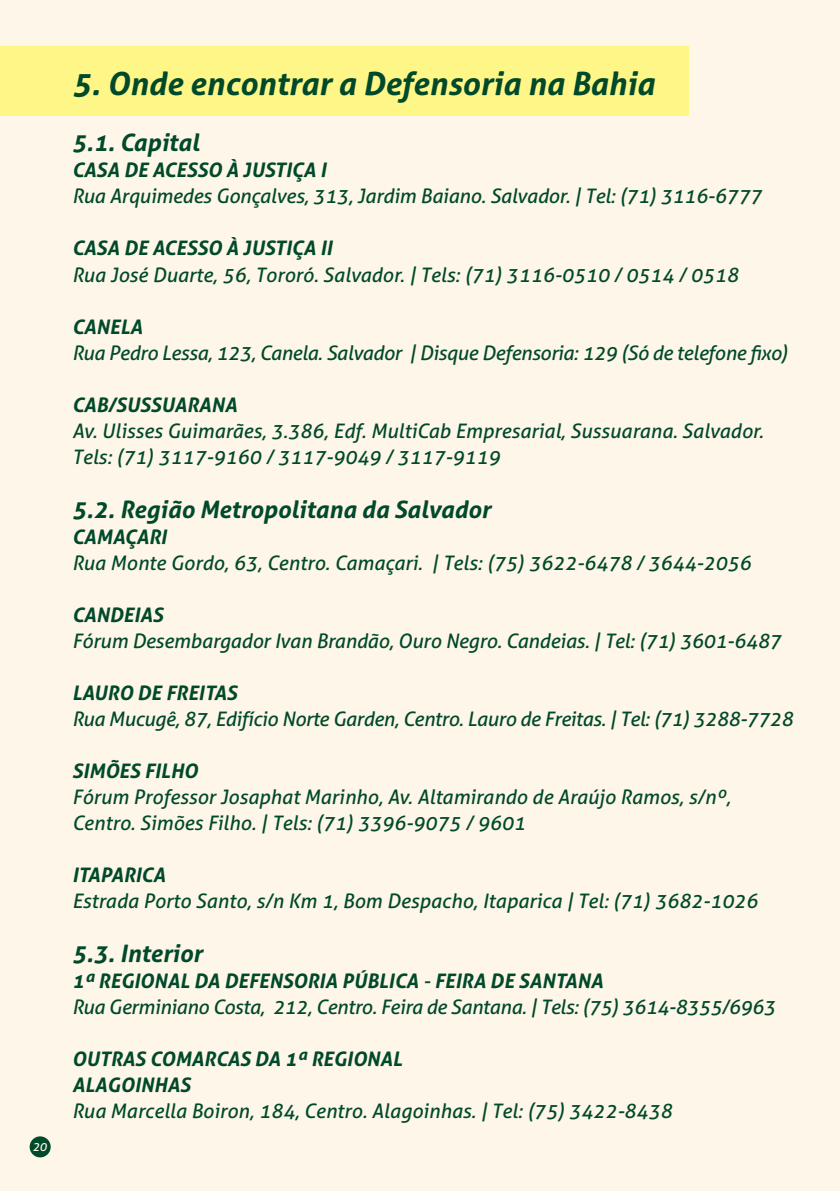
<style>
.page{position:relative;width:840px;height:1191px;background:#fff}
.page>*{position:absolute;margin:0;border:0;box-sizing:border-box;transform-origin:0 0}
.t1{font:italic 700 32px "Aller";color:#00492a}
.t2{font:italic 700 24px "Aller";color:#00492a}
.t3{font:italic 20px/26px "Aller";color:#00492a}
.t4{font:italic 20px/26px "Aller";letter-spacing:-.02em;color:#00492a}
.t5{font:italic 700 20px/26px "Aller";color:#00492a}
.t6{font:italic 12.2px "Aller";color:#fef6e8}
.s1{font-weight:700}
</style>
<div class="page">
<div style="left:0;top:0;width:839px;height:1191px;background:#fef6e8"></div>
<div style="left:30px;top:1136px;width:21px;height:21px;background:#00492a;border-radius:50%"></div>
<div style="left:0;top:46px;width:688px;height:70px;background:#fff688"></div>
<p class="t6" style="left:32px;top:1138px;width:16px">20</p>
<h1 class="t1" style="left:72px;top:64px;width:584px">5. Onde encontrar a Defensoria na Bahia</h1>
<p class="t2" style="left:72px;top:128px;width:128px">5.1. Capital</p>
<p class="t5" style="left:72px;top:157px;width:255px">CASA DE ACESSO À JUSTIÇA I</p>
<p class="t3" style="left:72px;top:183px;width:690px">Rua Arquimedes Gonçalves, 313, Jardim Baiano. Salvador. | Tel: (71) 3116-6777</p>
<p class="t5" style="left:72px;top:235px;width:261px">CASA DE ACESSO À JUSTIÇA II</p>
<p class="t3" style="left:72px;top:261px;width:667px">Rua José Duarte, 56, Tororó. Salvador. | Tels: (71) 3116-0510 / 0514 / 0518</p>
<p class="t5" style="left:72px;top:313px;width:72px">CANELA</p>
<p class="t4" style="left:72px;top:339px;width:717px">Rua Pedro Lessa, 123, Canela. Salvador | Disque Defensoria: 129 (Só de telefone fixo)</p>
<p class="t5" style="left:72px;top:391px;width:166px">CAB/SUSSUARANA</p>
<p class="t3" style="left:72px;top:417px;width:692px">Av. Ulisses Guimarães, 3.386, Edf. MultiCab Empresarial, Sussuarana. Salvador.<br>Tels: (71) 3117-9160 / 3117-9049 / 3117-9119</p>
<p class="t2" style="left:72px;top:494px;width:420px">5.2. Região Metropolitana da Salvador</p>
<p class="t5" style="left:72px;top:523px;width:25px">Camaçari</p>
<p class="t3" style="left:72px;top:549px;width:680px">Rua Monte Gordo, 63, Centro. Camaçari. | Tels: (75) 3622-6478 / 3644-2056</p>
<p class="t5" style="left:72px;top:601px;width:24px">Candeias</p>
<p class="t3" style="left:72px;top:627px;width:710px">Fórum Desembargador Ivan Brandão, Ouro Negro. Candeias. | Tel: (71) 3601-6487</p>
<p class="t5" style="left:72px;top:679px;width:24px">Lauro</p>
<p class="t5" style="left:137px;top:679px;width:50px">de Freitas</p>
<p class="t4" style="left:72px;top:705px;width:722px">Rua Mucugê, 87, Edifício Norte Garden, Centro. Lauro de Freitas. | Tel: (71) 3288-7728</p>
<p class="t5" style="left:72px;top:757px;width:94px">Sim ões Filho</p>
<p class="t3" style="left:72px;top:783px;width:659px">Fórum Professor Josaphat Marinho, Av. Altamirando de Araújo Ramos, s/nº,<br>Centro. Simões Filho. | Tels: (71) 3396-9075 / 9601</p>
<p class="t5" style="left:72px;top:861px;width:95px">ITAPARICA</p>
<p class="t3" style="left:72px;top:887px;width:687px">Estrada Porto Santo, s/n Km 1, Bom Despacho, Itaparica | Tel: (71) 3682-1026</p>
<p class="t2" style="left:72px;top:938px;width:132px">5.3. Interior</p>
<p class="t4" style="left:72px;top:967px;width:704px"><span class="s1">1ª REGIONAL DA DEFENSORIA PÚBLICA</span> - <span class="s1">FEIRA DE SANTANA<br></span>Rua Germiniano Costa, 212, Centro. Feira de Santana. | Tels: (75) 3614-8355/6963</p>
<p class="t5" style="left:72px;top:1045px;width:331px">OUTRAS COMARCAS DA 1ª REGIONAL<br>Alagoinhas</p>
<p class="t3" style="left:72px;top:1097px;width:601px">Rua Marcella Boiron, 184, Centro. Alagoinhas. | Tel: (75) 3422-8438</p>
</div>
